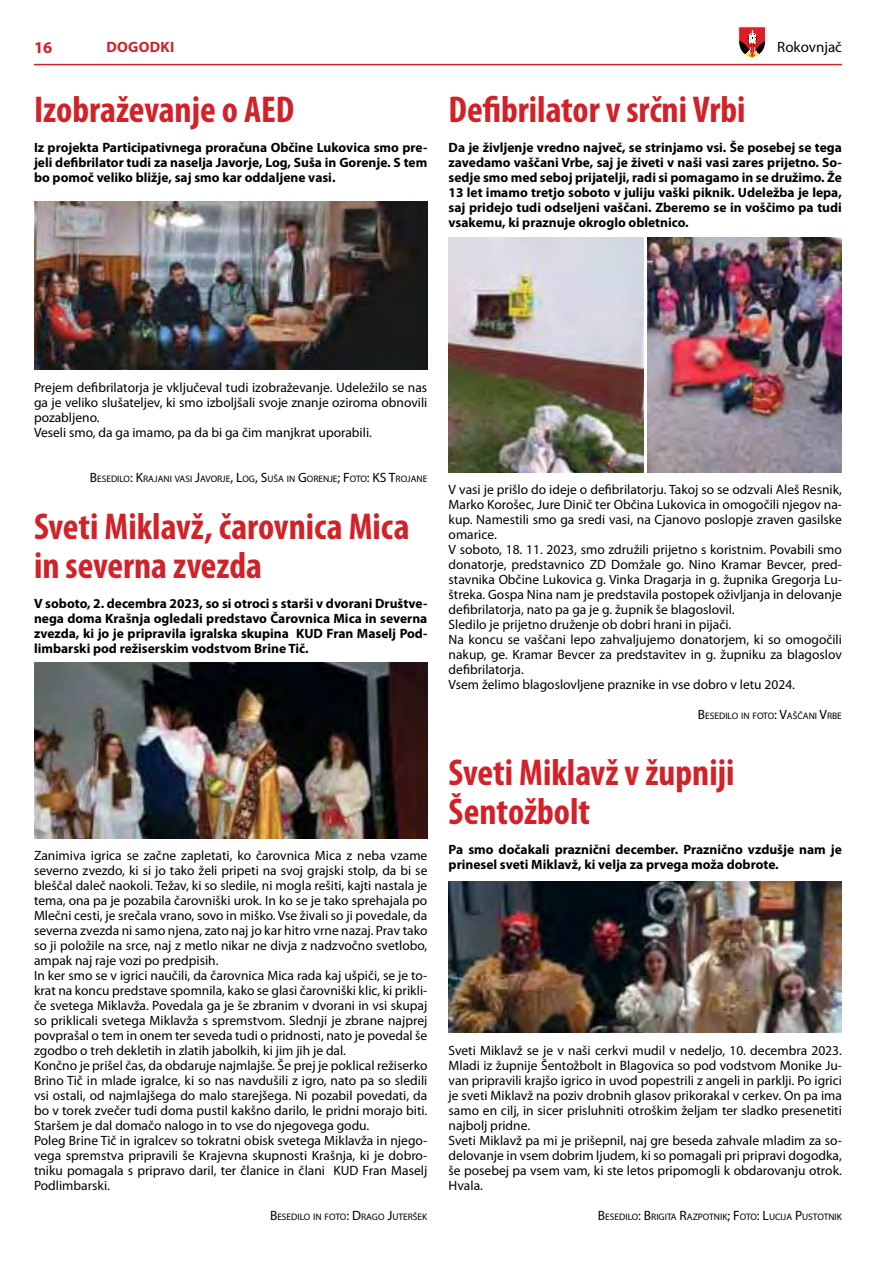
<style>
.page{position:relative;width:893px;height:1263px;background:#fff}
.page>*{position:absolute;margin:0;border:0;box-sizing:border-box;transform-origin:0 0}
.t1{font:700 condensed 37.5px/39px "Myriad Pro";color:#d12229}
.t2{font:700 16.5px "Myriad Pro";color:#d12229}
.t3{font:15px "Myriad Pro";color:#000}
.t4{font:700 15px "Myriad Pro";letter-spacing:.02em;color:#d12229}
.t5{font:13.5px/15px "Myriad Pro";color:#000}
.t6{font:700 13.5px/15px "Myriad Pro";color:#000;text-align:justify}
.t7{font:9.45px "Myriad Pro";color:#000}
.s1{font-size:13.5px}
</style>
<div class="page">
<hr style="left:34px;top:64px;width:808px;height:1px;background:#d12229">
<svg style="left:737px;top:26px;width:30px;height:33px"></svg>
<img style="left:34px;top:202px;width:393px;height:167px">
<img style="left:449px;top:881px;width:393px;height:151px">
<img style="left:34px;top:663px;width:393px;height:176px">
<img style="left:449px;top:238px;width:195px;height:235px">
<img style="left:647px;top:238px;width:195px;height:235px">
<p class="t2" style="left:34px;top:39px;width:20px">16</p>
<p class="t4" style="left:106px;top:40px;width:69px">DOGODKI</p>
<p class="t3" style="left:777px;top:42px;width:66px">Rokovnjač</p>
<h1 class="t1" style="left:34px;top:91px;width:262px">Izobraževanje o AED</h1>
<p class="t6" style="left:34px;top:140px;width:395px">Iz projekta Participativnega proračuna Občine Lukovica smo pre&shy;jeli defibrilator tudi za naselja Javorje, Log, Suša in Gorenje. S tem bo pomoč veliko bližje, saj smo kar oddaljene vasi.</p>
<h1 class="t1" style="left:449px;top:91px;width:298px">Defibrilator v srčni Vrbi</h1>
<p class="t6" style="left:449px;top:140px;width:395px">Da je življenje vredno največ, se strinjamo vsi. Še posebej se tega zavedamo vaščani Vrbe, saj je živeti v naši vasi zares prijetno. So&shy;sedje smo med seboj prijatelji, radi si pomagamo in se družimo. Že 13 let imamo tretjo soboto v juliju vaški piknik. Udeležba je lepa, saj pridejo tudi odseljeni vaščani. Zberemo se in voščimo pa tudi vsakemu, ki praznuje okroglo obletnico.</p>
<p class="t5" style="left:34px;top:380px;width:395px">Prejem defibrilatorja je vključeval tudi izobraževanje. Udeležilo se nas ga je veliko slušateljev, ki smo izboljšali svoje znanje oziroma obnovili pozabljeno.<br>Veseli smo, da ga imamo, pa da bi ga čim manjkrat uporabili.</p>
<p class="t7" style="left:90px;top:474px;width:339px"><span class="s1">B</span>ESEDILO<span class="s1">: K</span>RAJANI VASI <span class="s1">J</span>AVORJE<span class="s1">, L</span>OG<span class="s1">, S</span>UŠA IN <span class="s1">G</span>ORENJE<span class="s1">; F</span>OTO<span class="s1">: KS T</span>ROJANE</p>
<h1 class="t1" style="left:34px;top:508px;width:377px">Sveti Miklavž, čarovnica Mica in severna zvezda</h1>
<p class="t6" style="left:34px;top:596px;width:395px">V soboto, 2. decembra 2023, so si otroci s starši v dvorani Društve&shy;nega doma Krašnja ogledali predstavo Čarovnica Mica in severna zvezda, ki jo je pripravila igralska skupina KUD Fran Maselj Pod&shy;limbarski pod režiserskim vodstvom Brine Tič.</p>
<p class="t5" style="left:34px;top:849px;width:395px">Zanimiva igrica se začne zapletati, ko čarovnica Mica z neba vzame severno zvezdo, ki si jo tako želi pripeti na svoj grajski stolp, da bi se bleščal daleč naokoli. Težav, ki so sledile, ni mogla rešiti, kajti nastala je tema, ona pa je pozabila čarovniški urok. In ko se je tako sprehajala po Mlečni cesti, je srečala vrano, sovo in miško. Vse živali so ji povedale, da severna zvezda ni samo njena, zato naj jo kar hitro vrne nazaj. Prav tako so ji položile na srce, naj z metlo nikar ne divja z nadzvočno svetlobo, ampak naj raje vozi po predpisih.<br>In ker smo se v igrici naučili, da čarovnica Mica rada kaj ušpiči, se je to&shy;krat na koncu predstave spomnila, kako se glasi čarovniški klic, ki prikli&shy;če svetega Miklavža. Povedala ga je še zbranim v dvorani in vsi skupaj so priklicali svetega Miklavža s spremstvom. Slednji je zbrane najprej povprašal o tem in onem ter seveda tudi o pridnosti, nato je povedal še zgodbo o treh dekletih in zlatih jabolkih, ki jim jih je dal.<br>Končno je prišel čas, da obdaruje najmlajše. Še prej je poklical režiserko Brino Tič in mlade igralce, ki so nas navdušili z igro, nato pa so sledili vsi ostali, od najmlajšega do malo starejšega. Ni pozabil povedati, da bo v torek zvečer tudi doma pustil kakšno darilo, le pridni morajo biti.<br>Staršem je dal domačo nalogo in to vse do njegovega godu.<br>Poleg Brine Tič in igralcev so tokratni obisk svetega Miklavža in njego&shy;vega spremstva pripravili še Krajevna skupnosti Krašnja, ki je dobro&shy;tniku pomagala s pripravo daril, ter članice in člani KUD Fran Maselj Podlimbarski.</p>
<p class="t7" style="left:270px;top:1212px;width:159px"><span class="s1">B</span>ESEDILO IN FOTO<span class="s1">: D</span>RAGO <span class="s1">J</span>UTERŠEK</p>
<p class="t5" style="left:449px;top:482px;width:395px">V vasi je prišlo do ideje o defibrilatorju. Takoj so se odzvali Aleš Resnik, Marko Korošec, Jure Dinič ter Občina Lukovica in omogočili njegov na&shy;kup. Namestili smo ga sredi vasi, na Cjanovo poslopje zraven gasilske omarice.<br>V soboto, 18. 11. 2023, smo združili prijetno s koristnim. Povabili smo donatorje, predstavnico ZD Domžale go. Nino Kramar Bevcer, pred&shy;stavnika Občine Lukovica g. Vinka Dragarja in g. župnika Gregorja Lu&shy;štreka. Gospa Nina nam je predstavila postopek oživljanja in delovanje defibrilatorja, nato pa ga je g. župnik še blagoslovil.<br>Sledilo je prijetno druženje ob dobri hrani in pijači.<br>Na koncu se vaščani lepo zahvaljujemo donatorjem, ki so omogočili nakup, ge. Kramar Bevcer za predstavitev in g. župniku za blagoslov defibrilatorja.<br>Vsem želimo blagoslovljene praznike in vse dobro v letu 2024.</p>
<p class="t7" style="left:698px;top:711px;width:146px"><span class="s1">B</span>ESEDILO IN FOTO<span class="s1">: V</span>AŠČANI <span class="s1">V</span>RBE</p>
<h1 class="t1" style="left:449px;top:754px;width:287px">Sveti Miklavž v župniji<br>Šentožbolt</h1>
<p class="t6" style="left:449px;top:842px;width:395px">Pa smo dočakali praznični december. Praznično vzdušje nam je prinesel sveti Miklavž, ki velja za prvega moža dobrote.</p>
<p class="t5" style="left:449px;top:1044px;width:395px">Sveti Miklavž se je v naši cerkvi mudil v nedeljo, 10. decembra 2023.<br>Mladi iz župnije Šentožbolt in Blagovica so pod vodstvom Monike Ju&shy;van pripravili krajšo igrico in uvod popestrili z angeli in parklji. Po igrici je sveti Miklavž na poziv drobnih glasov prikorakal v cerkev. On pa ima samo en cilj, in sicer prisluhniti otroškim željam ter sladko presenetiti najbolj pridne.<br>Sveti Miklavž pa mi je prišepnil, naj gre beseda zahvale mladim za so&shy;delovanje in vsem dobrim ljudem, ki so pomagali pri pripravi dogodka, še posebej pa vsem vam, ki ste letos pripomogli k obdarovanju otrok.<br>Hvala.</p>
<p class="t7" style="left:598px;top:1212px;width:246px"><span class="s1">B</span>ESEDILO<span class="s1">: B</span>RIGITA <span class="s1">R</span>AZPOTNIK<span class="s1">; F</span>OTO<span class="s1">: L</span>UCIJA <span class="s1">P</span>USTOTNIK</p>
</div>
